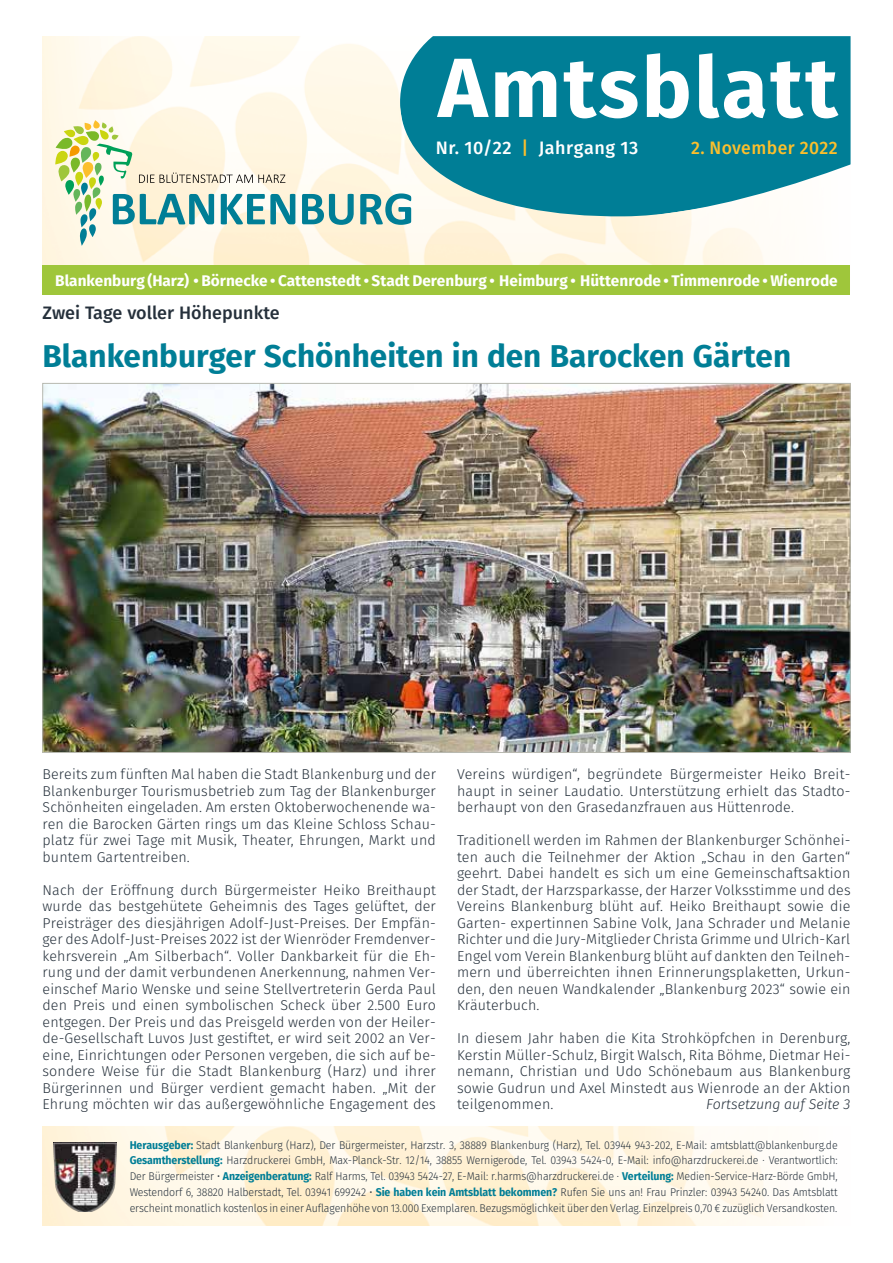
<style>
.page{position:relative;width:893px;height:1263px;background:#fff}
.page>*{position:absolute;margin:0;border:0;box-sizing:border-box;transform-origin:0 0}
.t1{font:700 84px "Fira Sans";letter-spacing:.03em;color:#fff}
.t2{font:700 31.5px "Fira Sans";color:#007e96}
.t3{font:500 18px "Fira Sans";color:#25303b}
.t4{font:500 18px "Fira Sans";letter-spacing:.03em;color:#fff}
.t5{font:500 18px "Fira Sans";letter-spacing:.025em;color:#fcbf2c}
.t6{font:700 15.3px "Fira Sans";color:#fff}
.t7{font:300 14.25px/16.5px "Fira Sans";letter-spacing:.01em;color:#25303b;text-align:justify}
.t8{font:italic 300 14.25px "Fira Sans";color:#25303b}
.t9{font:300 11.25px/15.8px "Fira Sans";letter-spacing:-.01em;color:#25303b;text-align:justify;scale:.94 1}
.s1{color:#fcbf2c}
.s2{font-weight:700;color:#007e96}
</style>
<div class="page">
<img style="left:43px;top:1127px;width:726px;height:99px">
<img style="left:53px;top:1142px;width:63px;height:69px">
<img style="left:43px;top:36px;width:722px;height:229px">
<svg style="left:400px;top:36px;width:450px;height:182px;background:#228ea2"></svg>
<svg style="left:302px;top:194px;width:52px;height:31px;background:#76b3b5"></svg>
<svg style="left:360px;top:193px;width:51px;height:32px;background:#75b4b7"></svg>
<svg style="left:55px;top:120px;width:240px;height:126px"></svg>
<div style="left:43px;top:265px;width:807px;height:29px;background:#9fc63b"></div>
<img style="left:45px;top:385px;width:803px;height:366px">
<h1 class="t1" style="left:438px;top:29px;width:401px">Amtsblatt</h1>
<p class="t4" style="left:436px;top:136px;width:204px">Nr. 10/22 <span class="s1">|</span> Jahrgang 13</p>
<p class="t5" style="left:691px;top:136px;width:148px">2. November 2022</p>
<p class="t6" style="left:55px;top:270px;width:784px">Blankenburg (Harz) • Börnecke • Cattenstedt • Stadt Derenburg • Heimburg • Hüttenrode • Timmenrode • Wienrode</p>
<p class="t3" style="left:43px;top:300px;width:239px">Zwei Tage voller Höhepunkte</p>
<h2 class="t2" style="left:43px;top:334px;width:750px">Blankenburger Schönheiten in den Barocken Gärten</h2>
<p class="t7" style="left:43px;top:767px;width:395px">Bereits zum fünften Mal haben die Stadt Blankenburg und der Blankenburger Tourismusbetrieb zum Tag der Blankenburger Schönheiten eingeladen. Am ersten Oktoberwochenende wa&shy;ren die Barocken Gärten rings um das Kleine Schloss Schau&shy;platz für zwei Tage mit Musik, Theater, Ehrungen, Markt und buntem Gartentreiben.</p>
<p class="t7" style="left:43px;top:882px;width:395px">Nach der Eröffnung durch Bürgermeister Heiko Breithaupt wurde das bestgehütete Geheimnis des Tages gelüftet, der Preisträger des diesjährigen Adolf-Just-Preises. Der Empfän&shy;ger des Adolf-Just-Preises 2022 ist der Wienröder Fremdenver&shy;kehrsverein „Am Silberbach“. Voller Dankbarkeit für die Eh&shy;rung und der damit verbundenen Anerkennung, nahmen Ver&shy;einschef Mario Wenske und seine Stellvertreterin Gerda Paul den Preis und einen symbolischen Scheck über 2.500 Euro entgegen. Der Preis und das Preisgeld werden von der Heiler&shy;de-Gesellschaft Luvos Just gestiftet, er wird seit 2002 an Ver&shy;eine, Einrichtungen oder Personen vergeben, die sich auf be&shy;sondere Weise für die Stadt Blankenburg (Harz) und ihrer Bürgerinnen und Bürger verdient gemacht haben. „Mit der Ehrung möchten wir das außergewöhnliche Engagement des</p>
<p class="t7" style="left:457px;top:767px;width:395px">Vereins würdigen“, begründete Bürgermeister Heiko Breit&shy;haupt in seiner Laudatio. Unterstützung erhielt das Stadto&shy;berhaupt von den Grasedanzfrauen aus Hüttenrode.</p>
<p class="t7" style="left:457px;top:833px;width:395px">Traditionell werden im Rahmen der Blankenburger Schönhei&shy;ten auch die Teilnehmer der Aktion „Schau in den Garten“ geehrt. Dabei handelt es sich um eine Gemeinschaftsaktion der Stadt, der Harzsparkasse, der Harzer Volksstimme und des Vereins Blankenburg blüht auf. Heiko Breithaupt sowie die Garten- expertinnen Sabine Volk, Jana Schrader und Melanie Richter und die Jury-Mitglieder Christa Grimme und Ulrich-Karl Engel vom Verein Blankenburg blüht auf dankten den Teilneh&shy;mern und überreichten ihnen Erinnerungsplaketten, Urkun&shy;den, den neuen Wandkalender „Blankenburg 2023“ sowie ein Kräuterbuch.</p>
<p class="t7" style="left:457px;top:1031px;width:395px">In diesem Jahr haben die Kita Strohköpfchen in Derenburg, Kerstin Müller-Schulz, Birgit Walsch, Rita Böhme, Dietmar Hei&shy;nemann, Christian und Udo Schönebaum aus Blankenburg sowie Gudrun und Axel Minstedt aus Wienrode an der Aktion teilgenommen.</p>
<p class="t8" style="left:706px;top:1094px;width:146px">Fortsetzung auf Seite 3</p>
<p class="t9" style="left:130px;top:1137px;width:755px"><span class="s2">Herausgeber:</span> Stadt Blankenburg (Harz), Der Bürgermeister, Harzstr. 3, 38889 Blankenburg (Harz), Tel. 03944 943-202, E-Mail: amtsblatt@blankenburg.de <span class="s2">Gesamtherstellung:</span> Harzdruckerei GmbH, Max-Planck-Str. 12/14, 38855 Wernigerode, Tel. 03943 5424-0, E-Mail: info@harzdruckerei.de · Verantwortlich:<br>Der Bürgermeister • <span class="s2">Anzeigenberatung:</span> Ralf Harms, Tel. 03943 5424-27, E-Mail: r.harms@harzdruckerei.de · <span class="s2">Verteilung:</span> Medien-Service-Harz-Börde GmbH, Westendorf 6, 38820 Halberstadt, Tel. 03941 699242 • <span class="s2">Sie haben kein Amtsblatt bekommen?</span> Rufen Sie uns an! Frau Prinzler: 03943 54240. Das Amtsblatt erscheint monatlich kostenlos in einer Auflagenhöhe von 13.000 Exemplaren. Bezugsmöglichkeit über den Verlag. Einzelpreis 0,70 € zuzüglich Versandkosten.</p>
</div>
